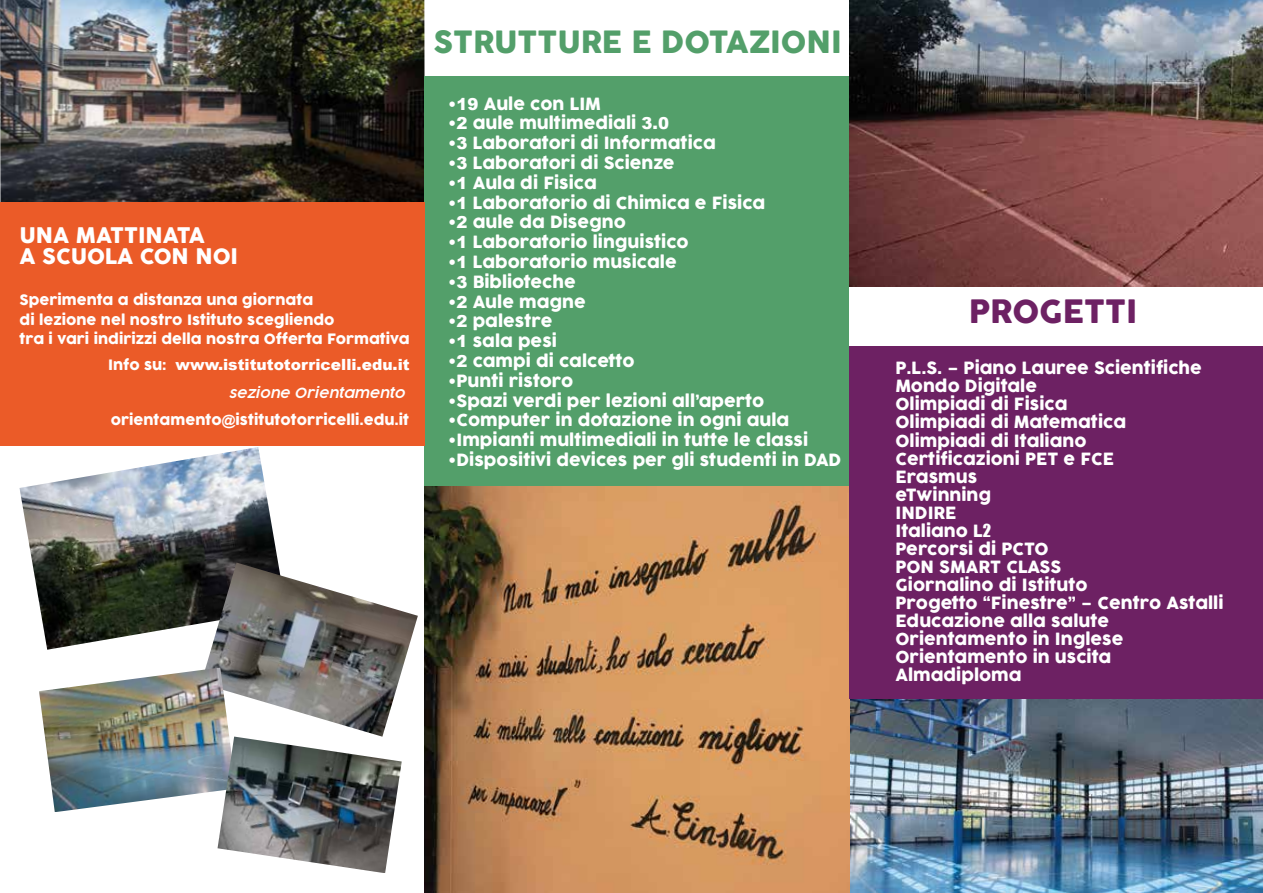
<style>
.page{position:relative;width:1263px;height:893px;background:#fff}
.page>*{position:absolute;margin:0;border:0;box-sizing:border-box;transform-origin:0 0}
.t1{font:31.5px "Cocogoose";color:#6d2163}
.t2{font:30px "Cocogoose";color:#539f6a}
.t3{font:21px/21px "Cocogoose";color:#fff}
.t4{font:16.5px/18px "Cocogoose";color:#fff}
.t5{font:900 15.45px "Arial";color:#fff}
.t6{font:14.1px/19.6px "Cocogoose";color:#fff}
.t7{font:italic 300 14.1px "Cocogoose Pro";color:#fff}
.s1{font-family:"Cocogoose";font-weight:400;font-size:14.1px}
.s2{font-family:"Arial";font-weight:700}
.s3{font-family:"Arial";font-weight:900}
.s4{font-family:"Impact"}
</style>
<div class="page">
<img style="left:0;top:0;width:425px;height:203px">
<div style="left:424px;top:76px;width:425px;height:432px;background:#539f6a"></div>
<img style="left:849px;top:0;width:414px;height:286px">
<div style="left:0;top:203px;width:424px;height:243px;background:#eb5b28"></div>
<img style="left:20px;top:447px;width:259px;height:203px">
<img style="left:424px;top:486px;width:426px;height:407px">
<div style="left:849px;top:346px;width:414px;height:353px;background:#6d2163"></div>
<img style="left:850px;top:699px;width:413px;height:194px">
<img style="left:201px;top:563px;width:217px;height:174px">
<img style="left:39px;top:668px;width:197px;height:144px">
<img style="left:218px;top:737px;width:184px;height:136px">
<p class="t3" style="left:20px;top:226px;width:220px">UNA MATTINATA<br>A SCUOLA CON NOI</p>
<p class="t6" style="left:20px;top:291px;width:392px">Sperimenta a distanza una giornata<br>di lezione nel nostro Istituto scegliendo<br>tra i vari indirizzi della nostra Offerta Formativa</p>
<p class="t5" style="left:108px;top:353px;width:303px"><span class="s1">Info su:</span> www.istitutotorricelli.edu.it</p>
<p class="t7" style="left:229px;top:383px;width:177px">SEZIONE ORIENTAMENTO</p>
<p class="t6" style="left:111px;top:411px;width:300px">orientamento<span class="s2">@</span>istitutotorricelli.edu.it</p>
<h2 class="t2" style="left:434px;top:21px;width:410px">STRUTTURE E DOTAZIONI</h2>
<p class="t4" style="left:448px;top:95px;width:154px"><span class="s3">•19</span> Aule con LIM</p>
<p class="t4" style="left:448px;top:115px;width:222px"><span class="s3">•2</span> aule multimediali <span class="s3">3.0</span></p>
<p class="t4" style="left:448px;top:135px;width:269px"><span class="s3">•3</span> Laboratori di Informatica</p>
<p class="t4" style="left:448px;top:155px;width:228px"><span class="s3">•3</span> Laboratori di Scienze</p>
<p class="t4" style="left:448px;top:174px;width:150px"><span class="s3">•1</span> Aula di Fisica</p>
<p class="t4" style="left:448px;top:194px;width:318px"><span class="s3">•1</span> Laboratorio di Chimica e Fisica</p>
<p class="t4" style="left:448px;top:214px;width:179px"><span class="s3">•2</span> aule da Disegno</p>
<p class="t4" style="left:448px;top:234px;width:242px"><span class="s3">•1</span> Laboratorio linguistico</p>
<p class="t4" style="left:448px;top:254px;width:230px"><span class="s3">•1</span> Laboratorio musicale</p>
<p class="t4" style="left:448px;top:273px;width:129px"><span class="s3">•3</span> Biblioteche</p>
<p class="t4" style="left:448px;top:293px;width:139px"><span class="s3">•2</span> Aule magne</p>
<p class="t4" style="left:448px;top:313px;width:106px"><span class="s3">•2</span> palestre</p>
<p class="t4" style="left:448px;top:333px;width:110px"><span class="s3">•1</span> sala pesi</p>
<p class="t4" style="left:448px;top:353px;width:188px"><span class="s3">•2</span> campi di calcetto</p>
<p class="t4" style="left:448px;top:372px;width:127px"><span class="s3">•</span>Punti ristoro</p>
<p class="t4" style="left:448px;top:392px;width:317px"><span class="s3">•</span>Spazi verdi per lezioni all’aperto</p>
<p class="t4" style="left:448px;top:412px;width:342px"><span class="s3">•</span>Computer in dotazione in ogni aula</p>
<p class="t4" style="left:448px;top:432px;width:361px"><span class="s3">•</span>Impianti multimediali in tutte le classi</p>
<p class="t4" style="left:448px;top:452px;width:395px"><span class="s3">•</span>Dispositivi devices per gli studenti in DAD</p>
<h1 class="t1" style="left:969px;top:290px;width:170px">PROGETTI</h1>
<p class="t4" style="left:895px;top:360px;width:330px">P.L.S. – Piano Lauree Scientifiche<br>Mondo Digitale<br>Olimpiadi di Fisica<br>Olimpiadi di Matematica<br>Olimpiadi di Italiano<br>Certificazioni PET e FCE<br>Erasmus<br>eTwinning<br>INDIRE<br>Italiano L<span class="s4">2<br></span>Percorsi di PCTO<br>PON SMART CLASS<br>Giornalino di Istituto<br>Progetto “Finestre” – Centro Astalli<br>Educazione alla salute<br>Orientamento in Inglese<br>Orientamento in uscita<br>Almadiploma</p>
</div>
